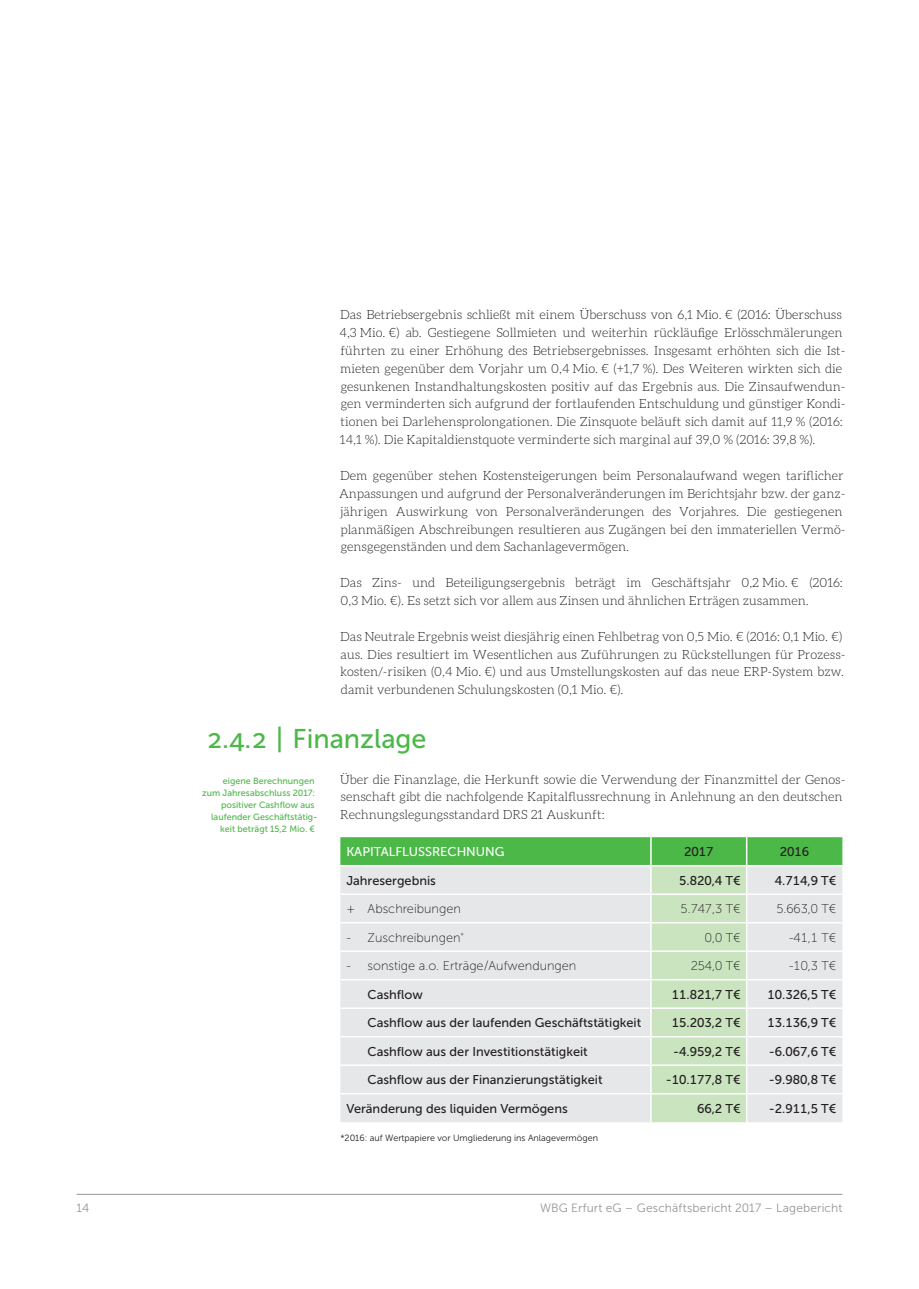
<style>
.page{position:relative;width:919px;height:1289px;background:#fff}
.page>*{position:absolute;margin:0;border:0;box-sizing:border-box;transform-origin:0 0}
.t1{font:27px "Museo Sans 500";color:#4cb848}
.t2{font:300 12.75px/17.9px "Aleo";color:#231f20}
.t3{font:12.75px "Museo Sans 500";color:#231f20}
.t4{font:12.75px "Museo Sans 100";color:#231f20}
.t5{font:12.75px "Museo Sans 500";color:#fff}
.t6{font:12px "Museo Sans 300";letter-spacing:.01em;color:#939598}
.t7{font:9px "Museo Sans 500";color:#4cb848}
.t8{font:9px "Museo Sans 300";color:#231f20}
</style>
<div class="page">
<hr style="left:77px;top:1193px;width:765px;height:1px;background:#939598">
<svg style="left:340px;top:837px;width:502px;height:285px;background:#d3e3d4"></svg>
<hr style="left:745px;top:1094px;width:2px;height:28px;background:#fff">
<p class="t2" style="left:339px;top:305px;width:507px">Das Betriebsergebnis schließt mit einem Überschuss von 6,1 Mio. € (2016: Überschuss 4,3 Mio. €) ab. Gestiegene Sollmieten und weiterhin rückläufige Erlösschmälerungen führten zu einer Erhöhung des Betriebsergebnisses. Insgesamt erhöhten sich die Ist&shy;mieten gegenüber dem Vorjahr um 0,4 Mio. € (+1,7 %). Des Weiteren wirkten sich die gesunkenen Instandhaltungskosten positiv auf das Ergebnis aus. Die Zinsaufwendun&shy;gen verminderten sich aufgrund der fortlaufenden Entschuldung und günstiger Kondi&shy;tionen bei Darlehensprolongationen. Die Zinsquote beläuft sich damit auf 11,9 % (2016:<br>14,1 %). Die Kapitaldienstquote verminderte sich marginal auf 39,0 % (2016: 39,8 %).</p>
<p class="t2" style="left:339px;top:466px;width:508px">Dem gegenüber stehen Kostensteigerungen beim Personalaufwand wegen tariflicher Anpassungen und aufgrund der Personalveränderungen im Berichtsjahr bzw. der ganz&shy;jährigen Auswirkung von Personalveränderungen des Vorjahres. Die gestiegenen planmäßigen Abschreibungen resultieren aus Zugängen bei den immateriellen Vermö&shy;gensgegenständen und dem Sachanlagevermögen.</p>
<p class="t2" style="left:340px;top:573px;width:504px">Das Zins- und Beteiligungsergebnis beträgt im Geschäftsjahr 0,2 Mio. € (2016:<br>0,3 Mio. €). Es setzt sich vor allem aus Zinsen und ähnlichen Erträgen zusammen.</p>
<p class="t2" style="left:340px;top:627px;width:507px">Das Neutrale Ergebnis weist diesjährig einen Fehlbetrag von 0,5 Mio. € (2016: 0,1 Mio. €) aus. Dies resultiert im Wesentlichen aus Zuführungen zu Rückstellungen für Prozess&shy;kosten/-risiken (0,4 Mio. €) und aus Umstellungskosten auf das neue ERP-System bzw. damit verbundenen Schulungskosten (0,1 Mio. €).</p>
<h1 class="t1" style="left:207px;top:723px;width:221px">2.4.2 | Finanzlage</h1>
<p class="t7" style="left:223px;top:775px;width:93px">eigene Berechnungen</p>
<p class="t7" style="left:202px;top:787px;width:115px">zum Jahresabschluss 2017:</p>
<p class="t7" style="left:221px;top:799px;width:95px">positiver Cashflow aus</p>
<p class="t7" style="left:211px;top:811px;width:108px">laufender Geschäftstätig-</p>
<p class="t7" style="left:220px;top:823px;width:96px">keit beträgt 15,2 Mio. €</p>
<p class="t2" style="left:340px;top:770px;width:507px">Über die Finanzlage, die Herkunft sowie die Verwendung der Finanzmittel der Genos&shy;senschaft gibt die nachfolgende Kapitalflussrechnung in Anlehnung an den deutschen<br>Rechnungslegungsstandard DRS 21 Auskunft:</p>
<p class="t5" style="left:346px;top:844px;width:160px">KAPITALFLUSSRECHNUNG</p>
<p class="t3" style="left:684px;top:844px;width:31px">2017</p>
<p class="t3" style="left:779px;top:844px;width:31px">2016</p>
<p class="t3" style="left:346px;top:873px;width:91px">Jahresergebnis</p>
<p class="t3" style="left:679px;top:873px;width:63px">5.820,4 T€</p>
<p class="t3" style="left:774px;top:873px;width:63px">4.714,9 T€</p>
<p class="t4" style="left:346px;top:902px;width:116px">+ Abschreibungen</p>
<p class="t4" style="left:680px;top:902px;width:61px">5.747,3 T€</p>
<p class="t4" style="left:776px;top:902px;width:61px">5.663,0 T€</p>
<p class="t4" style="left:346px;top:930px;width:119px">- Zuschreibungen<sup>*</sup></p>
<p class="t4" style="left:705px;top:930px;width:37px">0,0 T€</p>
<p class="t4" style="left:789px;top:930px;width:49px">-41,1 T€</p>
<p class="t4" style="left:346px;top:959px;width:231px">- sonstige a.o. Erträge/Aufwendungen</p>
<p class="t4" style="left:690px;top:959px;width:51px">254,0 T€</p>
<p class="t4" style="left:789px;top:959px;width:49px">-10,3 T€</p>
<p class="t3" style="left:367px;top:987px;width:57px">Cashflow</p>
<p class="t3" style="left:671px;top:987px;width:70px">11.821,7 T€</p>
<p class="t3" style="left:767px;top:987px;width:70px">10.326,5 T€</p>
<p class="t3" style="left:367px;top:1015px;width:275px">Cashflow aus der laufenden Geschäftstätigkeit</p>
<p class="t3" style="left:671px;top:1015px;width:70px">15.203,2 T€</p>
<p class="t3" style="left:767px;top:1015px;width:70px">13.136,9 T€</p>
<p class="t3" style="left:367px;top:1044px;width:222px">Cashflow aus der Investitionstätigkeit</p>
<p class="t3" style="left:673px;top:1044px;width:69px">-4.959,2 T€</p>
<p class="t3" style="left:768px;top:1044px;width:69px">-6.067,6 T€</p>
<p class="t3" style="left:367px;top:1072px;width:236px">Cashflow aus der Finanzierungstätigkeit</p>
<p class="t3" style="left:665px;top:1072px;width:76px">-10.177,8 T€</p>
<p class="t3" style="left:768px;top:1072px;width:69px">-9.980,8 T€</p>
<p class="t3" style="left:346px;top:1101px;width:223px">Veränderung des liquiden Vermögens</p>
<p class="t3" style="left:697px;top:1101px;width:45px">66,2 T€</p>
<p class="t3" style="left:768px;top:1101px;width:69px">-2.911,5 T€</p>
<p class="t8" style="left:340px;top:1132px;width:259px">*2016: auf Wertpapiere vor Umgliederung ins Anlagevermögen</p>
<p class="t6" style="left:77px;top:1201px;width:14px">14</p>
<p class="t6" style="left:540px;top:1201px;width:304px">WBG Erfurt e G – Geschäftsbericht 2017 – Lagebericht</p>
</div>
